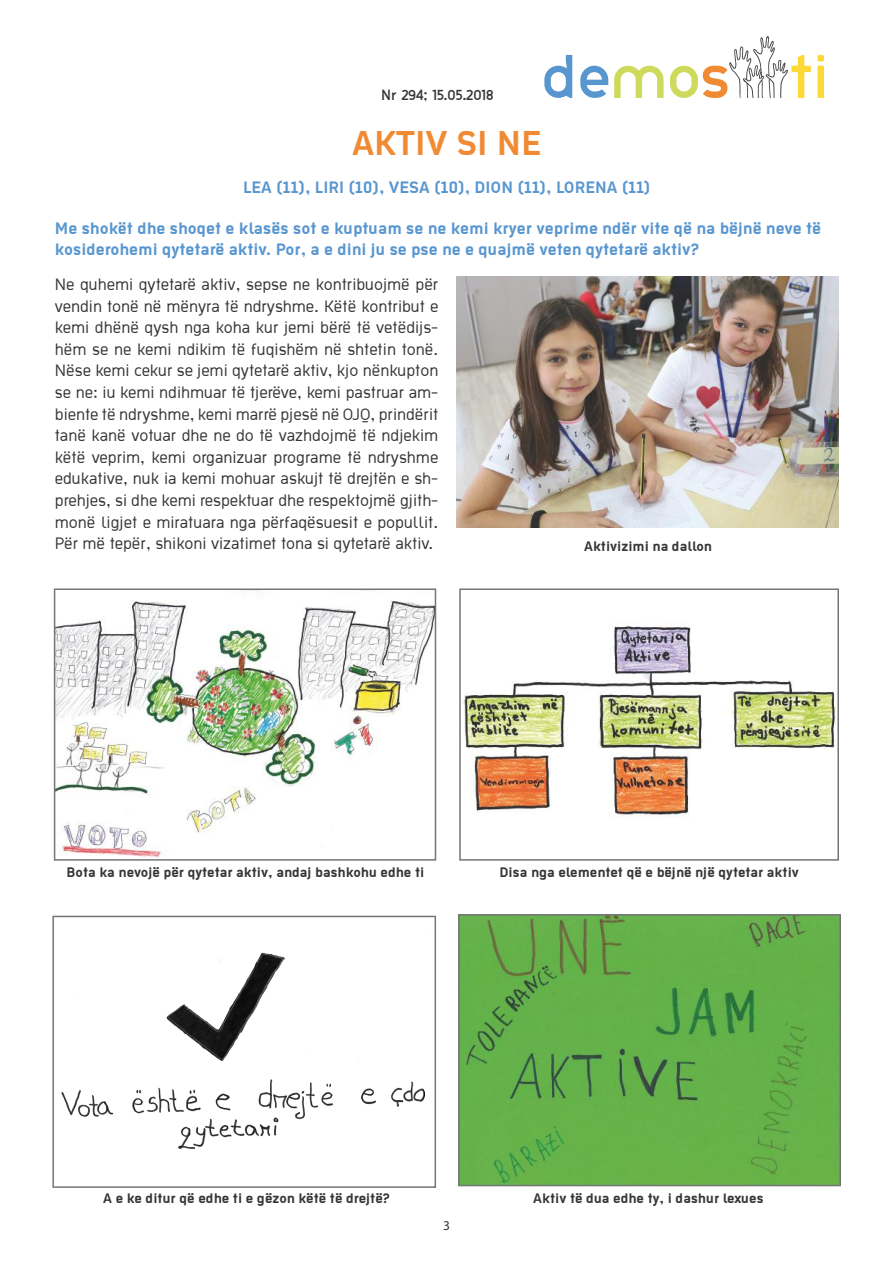
<style>
.page{position:relative;width:893px;height:1263px;background:#fff}
.page>*{position:absolute;margin:0;border:0;box-sizing:border-box;transform-origin:0 0}
.t1{font:700 37.5px "Ekstropia";color:#f08b34}
.t2{font:18px/21.6px "Ekstropia";color:#363435;text-align:justify}
.t3{font:700 18px/21.6px "Ekstropia";color:#5896d0}
.t4{font:700 15px "Ekstropia";color:#363435}
.t5{font:13.5px "Thelbi Kujtesa";color:#363435}
.t6{font:13.5px "Myriad Pro";color:#363435}
</style>
<div class="page">
<svg style="left:544px;top:55px;width:28px;height:43px"></svg>
<svg style="left:580px;top:66px;width:28px;height:32px"></svg>
<svg style="left:614px;top:66px;width:50px;height:32px"></svg>
<svg style="left:817px;top:55px;width:7px;height:43px"></svg>
<svg style="left:670px;top:36px;width:141px;height:62px"></svg>
<img style="left:61px;top:952px;width:364px;height:197px">
<div style="left:52px;top:916px;width:384px;height:272px;border:2px solid #737577"></div>
<img style="left:461px;top:917px;width:377px;height:266px">
<div style="left:458px;top:914px;width:383px;height:272px;border:2px solid #737577"></div>
<img style="left:57px;top:601px;width:376px;height:256px">
<div style="left:54px;top:588px;width:382px;height:273px;border:2px solid #737577"></div>
<img style="left:462px;top:625px;width:374px;height:194px">
<div style="left:459px;top:588px;width:380px;height:273px;border:2px solid #737577"></div>
<img style="left:457px;top:276px;width:382px;height:251px">
<p class="t5" style="left:381px;top:85px;width:114px">Nr 294; 15.05.2018</p>
<h1 class="t1" style="left:352px;top:120px;width:191px">AKTIV SI NE</h1>
<p class="t3" style="left:243px;top:175px;width:409px">LEA (11), LIRI (10), VESA (10), DION (11), LORENA (11)</p>
<p class="t3" style="left:55px;top:217px;width:768px">Me shokët dhe shoqet e klasës sot e kuptuam se ne kemi kryer veprime ndër vite që na bëjnë neve të kosiderohemi qytetarë aktiv. Por, a e dini ju se pse ne e quajmë veten qytetarë aktiv?</p>
<p class="t2" style="left:55px;top:273px;width:385px">Ne quhemi qytetarë aktiv, sepse ne kontribuojmë për vendin tonë në mënyra të ndryshme. Këtë kontribut e kemi dhënë qysh nga koha kur jemi bërë të vetëdijs&shy;hëm se ne kemi ndikim të fuqishëm në shtetin tonë.<br>Nëse kemi cekur se jemi qytetarë aktiv, kjo nënkupton se ne: iu kemi ndihmuar të tjerëve, kemi pastruar am&shy;biente të ndryshme, kemi marrë pjesë në OJQ, prindërit tanë kanë votuar dhe ne do të vazhdojmë të ndjekim këtë veprim, kemi organizuar programe të ndryshme edukative, nuk ia kemi mohuar askujt të drejtën e sh&shy;prehjes, si dhe kemi respektuar dhe respektojmë gjith&shy;monë ligjet e miratuara nga përfaqësuesit e popullit.<br>Për më tepër, shikoni vizatimet tona si qytetarë aktiv.</p>
<p class="t4" style="left:584px;top:538px;width:129px">Aktivizimi na dallon</p>
<p class="t4" style="left:67px;top:863px;width:359px">Bota ka nevojë për qytetar aktiv, andaj bashkohu edhe ti</p>
<p class="t4" style="left:499px;top:863px;width:301px">Disa nga elementet që e bëjnë një qytetar aktiv</p>
<p class="t4" style="left:103px;top:1190px;width:288px">A e ke ditur që edhe ti e gëzon këtë të drejtë?</p>
<p class="t6" style="left:443px;top:1217px;width:8px">3</p>
<p class="t4" style="left:533px;top:1189px;width:232px">Aktiv të dua edhe ty, i dashur lexues</p>
</div>
